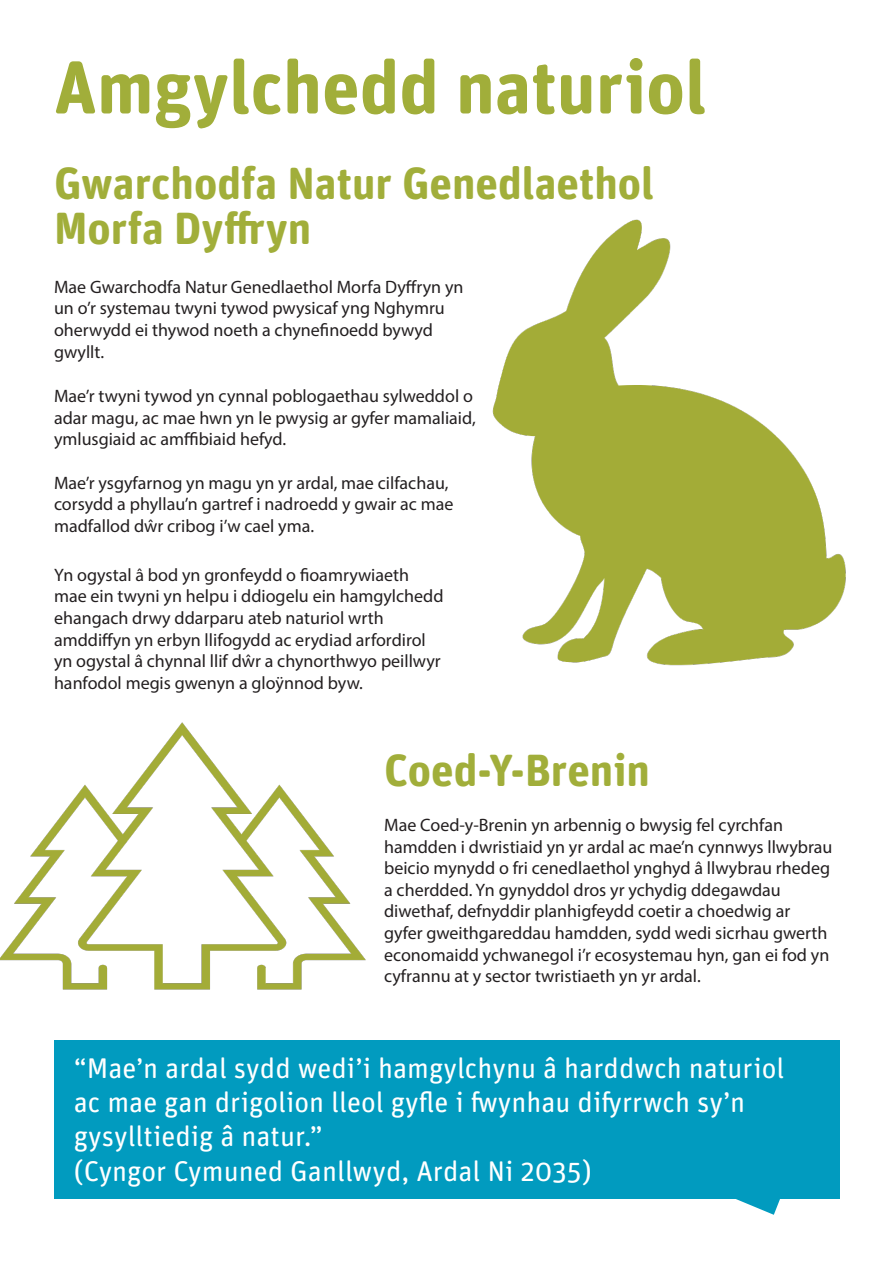
<style>
.page{position:relative;width:893px;height:1263px;background:#fff}
.page>*{position:absolute;margin:0;border:0;box-sizing:border-box;transform-origin:0 0}
.t1{font:700 75px "Unit Rounded Pro";color:#a1ae3a}
.t2{font:700 45px "Unit Rounded Pro";color:#a1ae3a}
.t3{font:28.5px/34.2px "Unit Rounded Pro";color:#fff}
.t4{font:18px/21.6px "Myriad Pro";color:#231f20}
</style>
<div class="page">
<img style="left:492px;top:219px;width:354px;height:447px">
<img style="left:0;top:722px;width:366px;height:268px">
<div style="left:54px;top:1040px;width:786px;height:159px;background:#019bbf"></div>
<svg style="left:736px;top:1199px;width:44px;height:16px"></svg>
<p class="t1" style="left:54px;top:34px;width:654px">Amgylchedd naturiol</p>
<p class="t2" style="left:54px;top:151px;width:602px">Gwarchodfa Natur Genedlaethol</p>
<p class="t2" style="left:54px;top:196px;width:259px">Morfa Dyffryn</p>
<p class="t4" style="left:54px;top:276px;width:411px">Mae Gwarchodfa Natur Genedlaethol Morfa Dyffryn yn un o’r systemau twyni tywod pwysicaf yng Nghymru oherwydd ei thywod noeth a chynefinoedd bywyd gwyllt.</p>
<p class="t4" style="left:54px;top:385px;width:423px">Mae’r twyni tywod yn cynnal poblogaethau sylweddol o adar magu, ac mae hwn yn le pwysig ar gyfer mamaliaid, ymlusgiaid ac amffibiaid hefyd.</p>
<p class="t4" style="left:54px;top:471px;width:401px">Mae’r ysgyfarnog yn magu yn yr ardal, mae cilfachau, corsydd a phyllau’n gartref i nadroedd y gwair ac mae madfallod dŵr cribog i’w cael yma.</p>
<p class="t4" style="left:54px;top:564px;width:391px">Yn ogystal â bod yn gronfeydd o fioamrywiaeth mae ein twyni yn helpu i ddiogelu ein hamgylchedd ehangach drwy ddarparu ateb naturiol wrth amddiffyn yn erbyn llifogydd ac erydiad arfordirol yn ogystal â chynnal llif dŵr a chynorthwyo peillwyr hanfodol megis gwenyn a gloÿnnod byw.</p>
<p class="t2" style="left:384px;top:738px;width:267px">Coed-Y-Brenin</p>
<p class="t4" style="left:384px;top:814px;width:450px">Mae Coed-y-Brenin yn arbennig o bwysig fel cyrchfan hamdden i dwristiaid yn yr ardal ac mae’n cynnwys llwybrau beicio mynydd o fri cenedlaethol ynghyd â llwybrau rhedeg a cherdded. Yn gynyddol dros yr ychydig ddegawdau diwethaf, defnyddir planhigfeydd coetir a choedwig ar gyfer gweithgareddau hamdden, sydd wedi sicrhau gwerth economaidd ychwanegol i’r ecosystemau hyn, gan ei fod yn cyfrannu at y sector twristiaeth yn yr ardal.</p>
<p class="t3" style="left:74px;top:1050px;width:712px">“Mae’n ardal sydd wedi’i hamgylchynu â harddwch naturiol ac mae gan drigolion lleol gyfle i fwynhau difyrrwch sy’n gysylltiedig â natur.”</p>
<p class="t3" style="left:74px;top:1152px;width:519px">(Cyngor Cymuned Ganllwyd, Ardal Ni 2035)</p>
</div>
